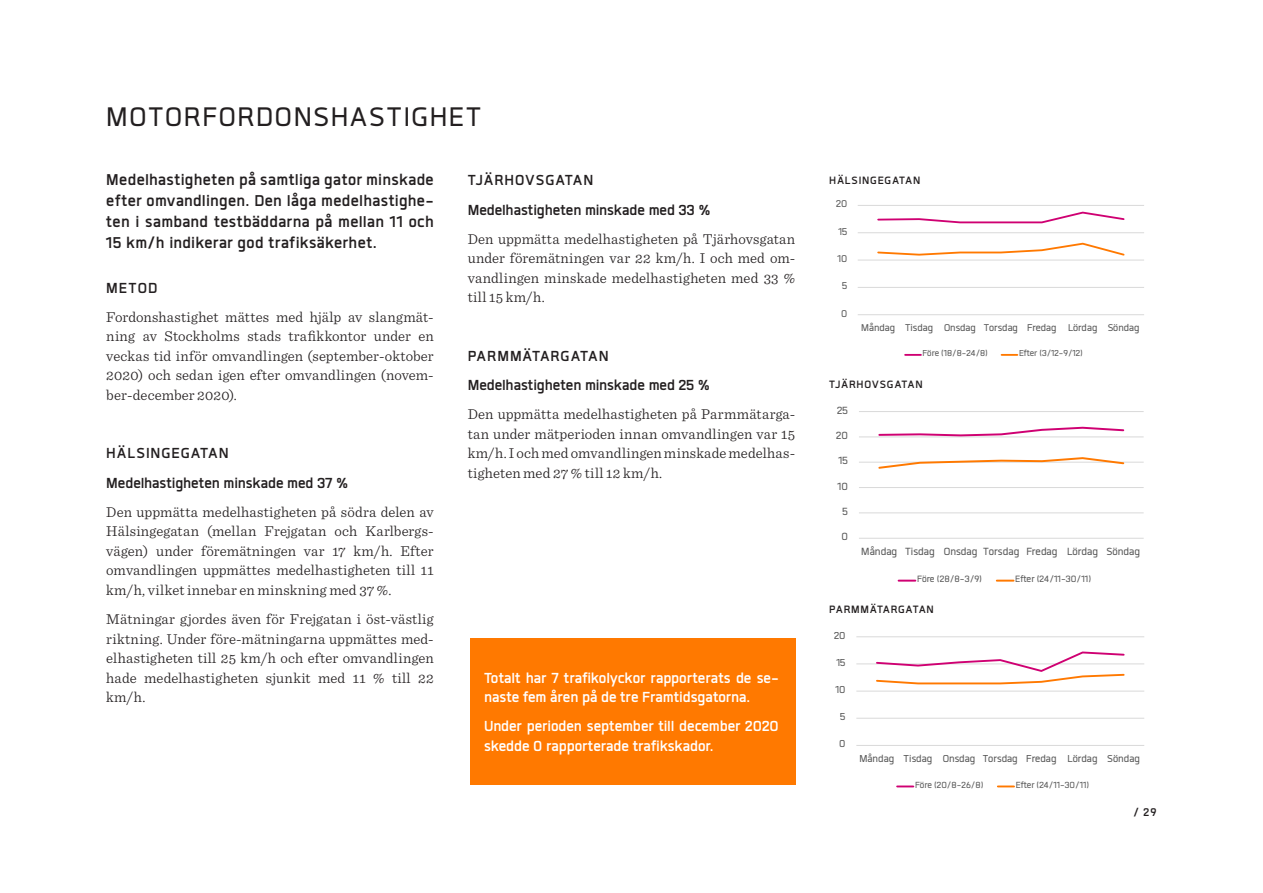
<style>
.page{position:relative;width:1263px;height:893px;background:#fff}
.page>*{position:absolute;margin:0;border:0;box-sizing:border-box;transform-origin:0 0}
.Mellanrubrik{font:36px "Gram.Regular";letter-spacing:.05em;color:#231f20}
.Ingress_till_brödtex{font:21px/21px "Gram.bold";letter-spacing:.015em;color:#231f20;text-align:justify}
.Brödtext{font:19.5px/19.5px "Gram.bold";letter-spacing:-.005em;color:#fff}
.Brödtext-2{font:19.5px "Gram.bold";color:#231f20}
.Underrubrik{font:19.5px "Gram.bold";letter-spacing:.055em;color:#231f20}
.Brödtext-3{font:19.5px "Gram.bold";letter-spacing:.055em;color:#231f20}
.Brödtext-4{font:19.5px "Gram.bold";letter-spacing:.05em;color:#231f20}
.Brödtext-5{font:300 15px/19.5px "Sentinel";letter-spacing:.015em;color:#231f20;text-align:justify}
.Sidnumrering_höger{font:15px "Gram.bold";color:#231f20}
.Bildtext_rubrik{font:14.25px "Gram.bold";letter-spacing:.065em;color:#231f20}
.t1{font:13.95px "Gram.Regular";color:#595959}
.t2{font:13.5px "Gram.Regular";color:#595959}
.t3{font:13.2px "Gram.Regular";color:#595959}
.t4{font:12.3px "Gram.Regular";color:#595959}
.t5{font:11.85px "Gram.Regular";color:#595959}
.t6{font:11.55px "Gram.Regular";color:#595959}
</style>
<div class="page">
<div style="left:470px;top:639px;width:325px;height:146px;background:#ff7900"></div>
<hr style="left:858px;top:287px;width:286px;height:1px;background:#d9d9d9">
<hr style="left:858px;top:260px;width:286px;height:1px;background:#d9d9d9">
<hr style="left:858px;top:232px;width:286px;height:1px;background:#d9d9d9">
<hr style="left:858px;top:205px;width:286px;height:1px;background:#d9d9d9">
<hr style="left:858px;top:314px;width:286px;height:1px;background:#d9d9d9">
<svg style="left:877px;top:211px;width:248px;height:13px"></svg>
<svg style="left:877px;top:242px;width:248px;height:14px"></svg>
<svg style="left:905px;top:354px;width:16px;height:2px"></svg>
<svg style="left:1001px;top:354px;width:16px;height:2px"></svg>
<hr style="left:859px;top:513px;width:285px;height:1px;background:#d9d9d9">
<hr style="left:859px;top:487px;width:285px;height:1px;background:#d9d9d9">
<hr style="left:859px;top:462px;width:285px;height:1px;background:#d9d9d9">
<hr style="left:859px;top:437px;width:285px;height:1px;background:#d9d9d9">
<hr style="left:859px;top:411px;width:285px;height:1px;background:#d9d9d9">
<hr style="left:859px;top:538px;width:285px;height:1px;background:#d9d9d9">
<svg style="left:877px;top:426px;width:248px;height:11px"></svg>
<svg style="left:877px;top:457px;width:248px;height:12px"></svg>
<svg style="left:899px;top:580px;width:16px;height:2px"></svg>
<svg style="left:997px;top:580px;width:16px;height:2px"></svg>
<hr style="left:856px;top:718px;width:288px;height:1px;background:#d9d9d9">
<hr style="left:856px;top:691px;width:288px;height:1px;background:#d9d9d9">
<hr style="left:856px;top:664px;width:288px;height:1px;background:#d9d9d9">
<hr style="left:856px;top:636px;width:288px;height:1px;background:#d9d9d9">
<hr style="left:856px;top:745px;width:288px;height:1px;background:#d9d9d9">
<svg style="left:875px;top:651px;width:251px;height:34px"></svg>
<svg style="left:897px;top:785px;width:16px;height:2px"></svg>
<svg style="left:998px;top:785px;width:16px;height:2px"></svg>
<p class="Mellanrubrik" style="left:106px;top:99px;width:376px">MOTORFORDONSHASTIGHET</p>
<p class="Ingress_till_brödtex" style="left:106px;top:169px;width:329px">Medelhastigheten på samtliga gator minskade efter omvandlingen. Den låga medelhastighe&shy;ten i samband testbäddarna på mellan 11 och 15 km/h indikerar god trafiksäkerhet.</p>
<p class="Underrubrik" style="left:106px;top:278px;width:53px">METOD</p>
<p class="Brödtext-5" style="left:106px;top:306px;width:329px">Fordonshastighet mättes med hjälp av slangmät&shy;ning av Stockholms stads trafikkontor under en veckas tid inför omvandlingen (september-oktober 2020) och sedan igen efter omvandlingen (novem&shy;ber-december 2020).</p>
<p class="Brödtext-4" style="left:106px;top:444px;width:124px">HÄLSINGEGATAN</p>
<p class="Brödtext-2" style="left:106px;top:473px;width:244px">Medelhastigheten minskade med 37 %</p>
<p class="Brödtext-5" style="left:106px;top:501px;width:329px">Den uppmätta medelhastigheten på södra delen av Hälsingegatan (mellan Frejgatan och Karlbergs&shy;vägen) under föremätningen var 17 km/h. Efter omvandlingen uppmättes medelhastigheten till 11 km/h, vilket innebar en minskning med 37 %.</p>
<p class="Brödtext-5" style="left:106px;top:608px;width:329px">Mätningar gjordes även för Frejgatan i öst-västlig riktning. Under före-mätningarna uppmättes med&shy;elhastigheten till 25 km/h och efter omvandlingen hade medelhastigheten sjunkit med 11 % till 22 km/h.</p>
<p class="Underrubrik" style="left:468px;top:171px;width:127px">TJÄRHOVSGATAN</p>
<p class="Brödtext-2" style="left:468px;top:200px;width:244px">Medelhastigheten minskade med 33 %</p>
<p class="Brödtext-5" style="left:468px;top:228px;width:329px">Den uppmätta medelhastigheten på Tjärhovsgatan under föremätningen var 22 km/h. I och med om&shy;vandlingen minskade medelhastigheten med 33 % till 15 km/h.</p>
<p class="Brödtext-3" style="left:468px;top:346px;width:142px">PARMMÄTARGATAN</p>
<p class="Brödtext-2" style="left:468px;top:375px;width:244px">Medelhastigheten minskade med 25 %</p>
<p class="Brödtext-5" style="left:468px;top:403px;width:329px">Den uppmätta medelhastigheten på Parmmätarga&shy;tan under mätperioden innan omvandlingen var 15 km/h. I och med omvandlingen minskade medelhas&shy;tigheten med 27 % till 12 km/h.</p>
<p class="Brödtext" style="left:484px;top:667px;width:296px">Totalt har 7 trafikolyckor rapporterats de se&shy;naste fem åren på de tre Framtidsgatorna.</p>
<p class="Brödtext" style="left:484px;top:716px;width:296px">Under perioden september till december 2020 skedde 0 rapporterade trafikskador.</p>
<p class="Bildtext_rubrik" style="left:829px;top:173px;width:93px">HÄLSINGEGATAN</p>
<p class="t3" style="left:836px;top:197px;width:13px">20</p>
<p class="t3" style="left:838px;top:225px;width:10px">15</p>
<p class="t3" style="left:837px;top:252px;width:11px">10</p>
<p class="t3" style="left:842px;top:279px;width:7px">5</p>
<p class="t3" style="left:841px;top:307px;width:8px">0</p>
<p class="t3" style="left:861px;top:321px;width:280px">Måndag Tisdag Onsdag Torsdag Fredag Lördag Söndag</p>
<p class="t6" style="left:923px;top:348px;width:67px">Före (18/8-24/8)</p>
<p class="t6" style="left:1019px;top:348px;width:65px">Efter (3/12-9/12)</p>
<p class="Bildtext_rubrik" style="left:829px;top:377px;width:95px">TJÄRHOVSGATAN</p>
<p class="t1" style="left:837px;top:403px;width:12px">25</p>
<p class="t1" style="left:836px;top:428px;width:13px">20</p>
<p class="t1" style="left:838px;top:454px;width:11px">15</p>
<p class="t1" style="left:837px;top:479px;width:12px">10</p>
<p class="t1" style="left:842px;top:504px;width:7px">5</p>
<p class="t1" style="left:841px;top:530px;width:8px">0</p>
<p class="t1" style="left:861px;top:545px;width:280px">Måndag Tisdag Onsdag Torsdag Fredag Lördag Söndag</p>
<p class="t4" style="left:917px;top:573px;width:66px">Före (28/8-3/9)</p>
<p class="t4" style="left:1015px;top:573px;width:77px">Efter (24/11-30/11)</p>
<p class="Bildtext_rubrik" style="left:829px;top:602px;width:106px">PARMMÄTARGATAN</p>
<p class="t2" style="left:834px;top:629px;width:13px">20</p>
<p class="t2" style="left:836px;top:656px;width:11px">15</p>
<p class="t2" style="left:835px;top:683px;width:12px">10</p>
<p class="t2" style="left:840px;top:710px;width:7px">5</p>
<p class="t2" style="left:839px;top:737px;width:8px">0</p>
<p class="t2" style="left:859px;top:752px;width:282px">Måndag Tisdag Onsdag Torsdag Fredag Lördag Söndag</p>
<p class="t5" style="left:915px;top:779px;width:70px">Före (20/8-26/8)</p>
<p class="t5" style="left:1016px;top:779px;width:75px">Efter (24/11-30/11)</p>
<p class="Sidnumrering_höger" style="left:1133px;top:804px;width:25px">/ 29</p>
</div>
